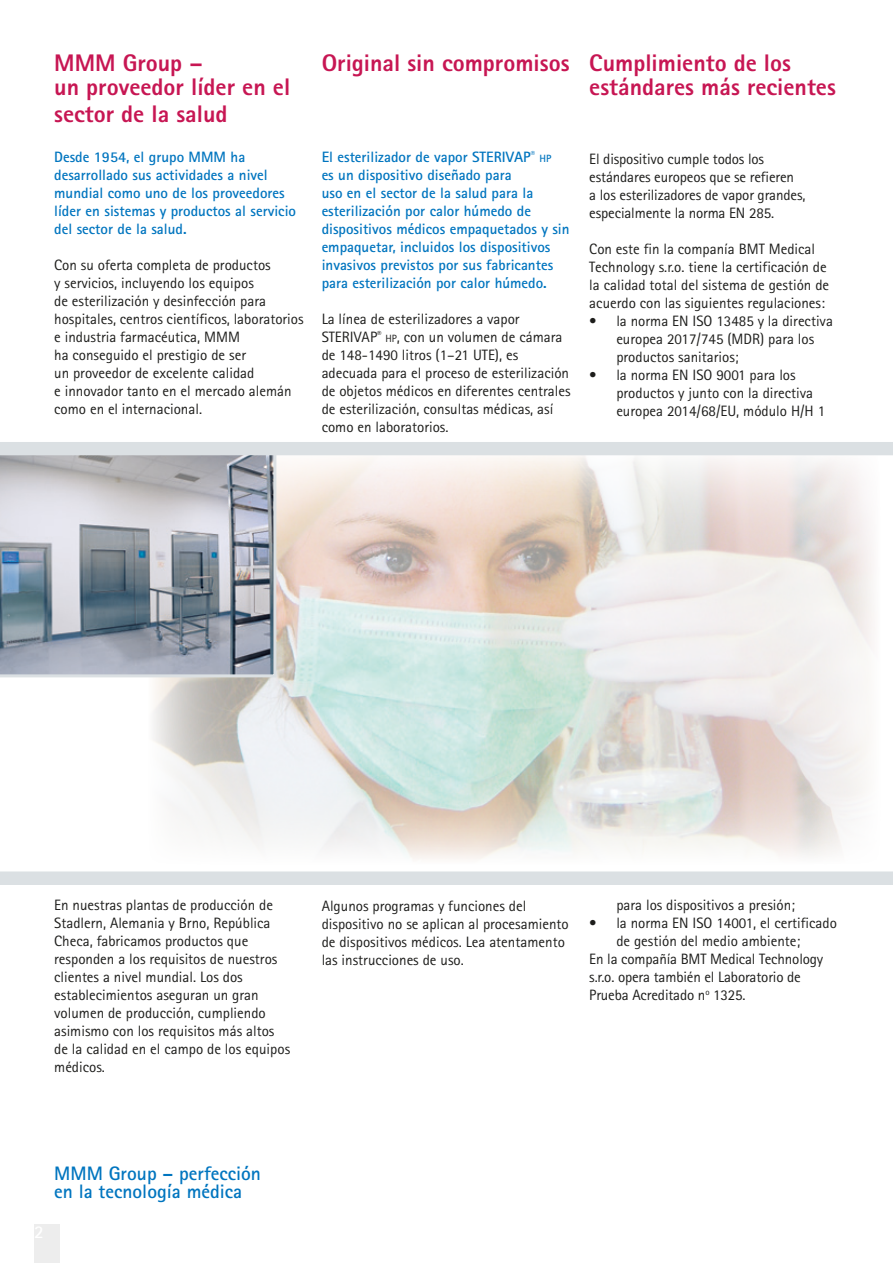
<style>
.page{position:relative;width:893px;height:1263px;background:#fff}
.page>*{position:absolute;margin:0;border:0;box-sizing:border-box;transform-origin:0 0}
.t1{font:800 24px/24px "Rotis Sans Serif Std";color:#c71653}
.nadpis_malina{font:700 19.5px/18px "Rotis Sans Serif Std";color:#0075bf}
.Normální{font:15px/18px "Rotis Sans Serif Std";color:#1d1d1b}
.bezny_text-modry{font:700 15px/18px "Rotis Sans Serif Std";color:#0075bf}
.bezny_text{font:15px/18px "Rotis Sans Serif Std";color:#1d1d1b}
.bezny_text-modry-2{font:700 10.5px "Rotis Sans Serif Std";color:#0075bf}
.s1{font-size:10.5px}
</style>
<div class="page">
<div style="left:34px;top:1225px;width:26px;height:38px;background:#ededed"></div>
<img style="left:148px;top:455px;width:732px;height:404px">
<svg style="left:0;top:455px;width:276px;height:222px;background:#a1a7b1"></svg>
<div style="left:0;top:872px;width:893px;height:12px;background:#dbe0e3"></div>
<div style="left:0;top:442px;width:893px;height:13px;background:#dbe0e3"></div>
<p class="t1" style="left:54px;top:50px;width:237px">MMM Group –<br>un proveedor líder en el</p>
<p class="t1" style="left:54px;top:101px;width:175px">sector de la salud</p>
<p class="bezny_text-modry" style="left:54px;top:148px;width:243px">Desde 1954, el grupo MMM ha desarrollado sus actividades a nivel mundial como uno de los proveedores líder en sistemas y productos al servicio del sector de la salud.</p>
<p class="Normální" style="left:54px;top:256px;width:251px">Con su oferta completa de productos<br>y servicios, incluyendo los equipos<br>de esterilización y desinfección para hospitales, centros científicos, laboratorios e industria farmacéutica, MMM<br>ha conseguido el prestigio de ser<br>un proveedor de excelente calidad<br>e innovador tanto en el mercado alemán como en el internacional.</p>
<p class="t1" style="left:322px;top:50px;width:249px">Original sin compromisos</p>
<p class="bezny_text-modry" style="left:322px;top:148px;width:215px">El esterilizador de vapor STERIVAP<sup>®</sup></p>
<p class="bezny_text-modry-2" style="left:540px;top:152px;width:13px">HP</p>
<p class="bezny_text-modry" style="left:322px;top:166px;width:249px">es un dispositivo diseñado para<br>uso en el sector de la salud para la esterilización por calor húmedo de dispositivos médicos empaquetados y sin empaquetar, incluidos los dispositivos invasivos previstos por sus fabricantes para esterilización por calor húmedo.</p>
<p class="bezny_text" style="left:322px;top:310px;width:251px">La línea de esterilizadores a vapor STERIVAP<sup>®</sup> <span class="s1">HP</span>, con un volumen de cámara de 148-1490 litros (1–21 UTE), es adecuada para el proceso de esterilización de objetos médicos en diferentes centrales de esterilización, consultas médicas, así como en laboratorios.</p>
<p class="t1" style="left:589px;top:50px;width:248px">Cumplimiento de los estándares más recientes</p>
<p class="Normální" style="left:589px;top:150px;width:218px">El dispositivo cumple todos los estándares europeos que se refieren<br>a los esterilizadores de vapor grandes, especialmente la norma EN 285.</p>
<p class="Normální" style="left:589px;top:240px;width:241px">Con este fin la companía BMT Medical Technology s.r.o. tiene la certificación de la calidad total del sistema de gestión de acuerdo con las siguientes regulaciones:</p>
<p class="Normální" style="left:616px;top:312px;width:218px;text-indent:-27px">• la norma EN ISO 13485 y la directiva europea 2017/745 (MDR) para los productos sanitarios;</p>
<p class="Normální" style="left:616px;top:366px;width:210px;text-indent:-27px">• la norma EN ISO 9001 para los productos y junto con la directiva europea 2014/68/EU, módulo H/H 1</p>
<p class="Normální" style="left:54px;top:895px;width:237px">En nuestras plantas de producción de Stadlern, Alemania y Brno, República Checa, fabricamos productos que responden a los requisitos de nuestros clientes a nivel mundial. Los dos establecimientos aseguran un gran volumen de producción, cumpliendo asimismo con los requisitos más altos de la calidad en el campo de los equipos médicos.</p>
<p class="Normální" style="left:322px;top:896px;width:249px">Algunos programas y funciones del dispositivo no se aplican al procesamiento de dispositivos médicos. Lea atentamento las instrucciones de uso.</p>
<p class="Normální" style="left:616px;top:895px;width:180px">para los dispositivos a presión;</p>
<p class="Normální" style="left:616px;top:913px;width:222px;text-indent:-27px">• la norma EN ISO 14001, el certificado de gestión del medio ambiente;</p>
<p class="bezny_text" style="left:589px;top:949px;width:235px">En la compañía BMT Medical Technology s.r.o. opera también el Laboratorio de<br>Prueba Acreditado n<sup>o</sup> 1325.</p>
<p class="nadpis_malina" style="left:54px;top:1164px;width:208px">MMM Group – perfección en la tecnología médica</p>
</div>
